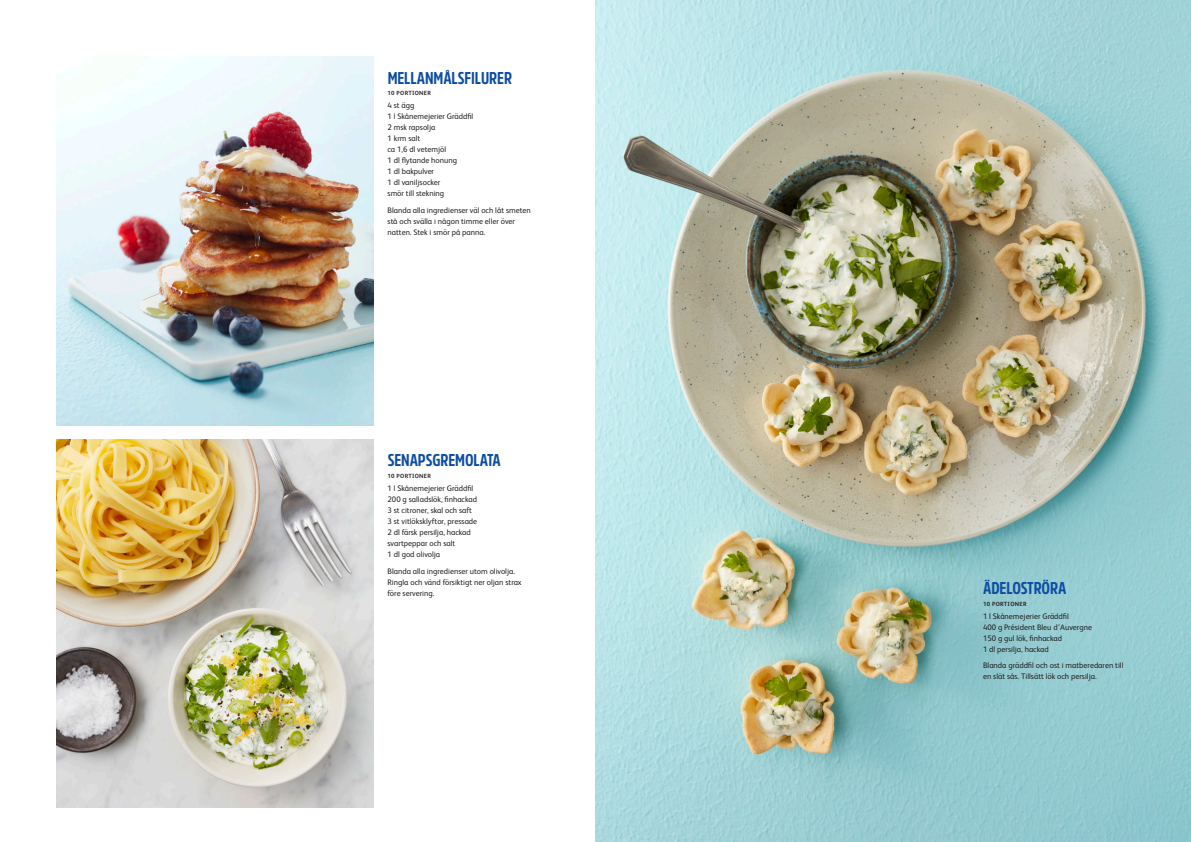
<style>
.page{position:relative;width:1191px;height:842px;background:#fff}
.page>*{position:absolute;margin:0;border:0;box-sizing:border-box;transform-origin:0 0}
.t1{font:700 17px "Amsi Pro Cond";letter-spacing:-.005em;color:#0d4da1}
.Brödtext{font:8px/11px "FS Albert";color:#231f20}
.Brödtext-2{font:700 6px "FS Albert";letter-spacing:.05em;color:#231f20}
</style>
<div class="page">
<img style="left:57px;top:57px;width:316px;height:368px">
<img style="left:57px;top:439px;width:316px;height:369px">
<img style="left:595px;top:0;width:596px;height:842px">
<p class="t1" style="left:388px;top:66px;width:126px">MELLANMÅLSFILURER</p>
<p class="Brödtext-2" style="left:387px;top:90px;width:45px">10 PORTIONER</p>
<p class="Brödtext" style="left:387px;top:100px;width:28px">4 st ägg</p>
<p class="Brödtext" style="left:387px;top:111px;width:87px">1 l Skånemejerier Gräddfil</p>
<p class="Brödtext" style="left:387px;top:122px;width:49px">2 msk rapsolja</p>
<p class="Brödtext" style="left:387px;top:133px;width:34px">1 krm salt</p>
<p class="Brödtext" style="left:387px;top:144px;width:60px">ca 1,6 dl vetemjöl</p>
<p class="Brödtext" style="left:387px;top:155px;width:71px">1 dl flytande honung</p>
<p class="Brödtext" style="left:387px;top:166px;width:48px">1 dl bakpulver</p>
<p class="Brödtext" style="left:387px;top:177px;width:58px">1 dl vaniljsocker smör till stekning</p>
<p class="Brödtext" style="left:387px;top:205px;width:145px">Blanda alla ingredienser väl och låt smeten stå och svälla i någon timme eller över natten. Stek i smör på panna.</p>
<p class="t1" style="left:388px;top:449px;width:114px">SENAPSGREMOLATA</p>
<p class="Brödtext-2" style="left:387px;top:473px;width:45px">10 PORTIONER</p>
<p class="Brödtext" style="left:387px;top:483px;width:87px">1 l Skånemejerier Gräddfil</p>
<p class="Brödtext" style="left:387px;top:494px;width:91px">200 g salladslök, finhackad</p>
<p class="Brödtext" style="left:387px;top:505px;width:86px">3 st citroner, skal och saft</p>
<p class="Brödtext" style="left:387px;top:516px;width:91px">3 st vitlöksklyftor, pressade</p>
<p class="Brödtext" style="left:387px;top:527px;width:85px">2 dl färsk persilja, hackad</p>
<p class="Brödtext" style="left:387px;top:538px;width:69px">svartpeppar och salt</p>
<p class="Brödtext" style="left:387px;top:549px;width:54px">1 dl god olivolja</p>
<p class="Brödtext" style="left:387px;top:565px;width:136px">Blanda alla ingredienser utom olivolja.<br>Ringla och vänd försiktigt ner oljan strax före servering.</p>
<p class="t1" style="left:983px;top:576px;width:85px">ÄDELOSTRÖRA</p>
<p class="Brödtext-2" style="left:983px;top:600px;width:45px">10 PORTIONER</p>
<p class="Brödtext" style="left:983px;top:610px;width:87px">1 l Skånemejerier Gräddfil</p>
<p class="Brödtext" style="left:983px;top:621px;width:110px">400 g Président Bleu d’Auvergne</p>
<p class="Brödtext" style="left:983px;top:632px;width:81px">150 g gul lök, finhackad</p>
<p class="Brödtext" style="left:983px;top:643px;width:67px">1 dl persilja, hackad</p>
<p class="Brödtext" style="left:983px;top:660px;width:142px">Blanda gräddfil och ost i matberedaren till en slät sås. Tillsätt lök och persilja.</p>
</div>
